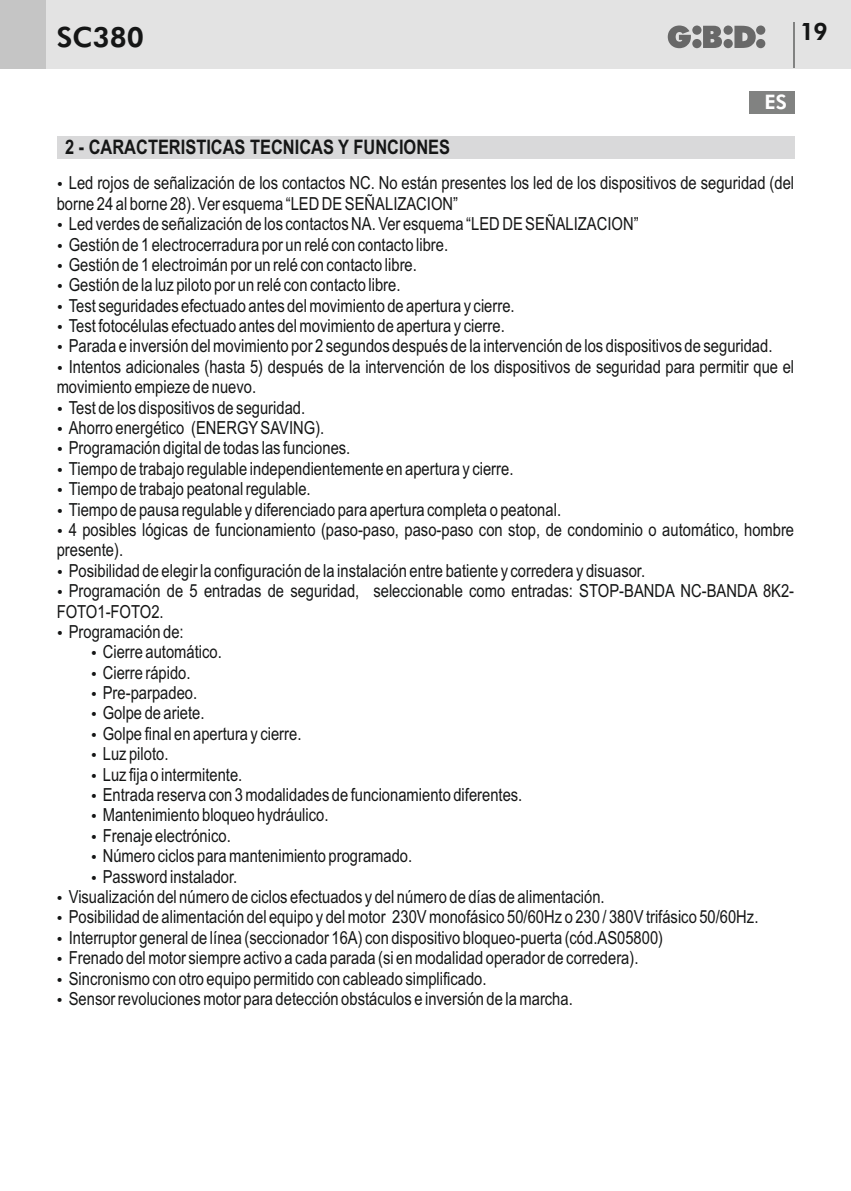
<style>
.page{position:relative;width:851px;height:1191px;background:#fff}
.page>*{position:absolute;margin:0;border:0;box-sizing:border-box;transform-origin:0 0}
.t1{font:800 28px "Futura BT";color:#151616}
.t2{font:800 24px "Futura BT";color:#151616}
.t3{font:700 20px "Arial Narrow";color:#151616}
.t4{font:800 20px "Futura BT";color:#fff}
.t5{font:18px "Arial Narrow";color:#151616}
</style>
<div class="page">
<div style="left:0;top:0;width:850px;height:68px;background:#e3e3e3"></div>
<div style="left:0;top:0;width:45px;height:68px;background:#c5c5c5"></div>
<svg style="left:667px;top:26px;width:98px;height:22px"></svg>
<hr style="left:793px;top:23px;width:2px;height:45px;background:#818281">
<div style="left:748px;top:91px;width:46px;height:22px;background:#818281"></div>
<div style="left:57px;top:136px;width:737px;height:23px;background:#d9d9da"></div>
<h1 class="t1" style="left:57px;top:26px;width:89px">SC380</h1>
<h2 class="t2" style="left:799px;top:22px;width:29px">19</h2>
<p class="t4" style="left:764px;top:94px;width:24px">ES</p>
<p class="t3" style="left:65px;top:140px;width:386px">2 - CARACTERISTICAS TECNICAS Y FUNCIONES</p>
<p class="t5" style="left:69px;top:176px;width:726px">Led rojos de señalización de los contactos NC. No están presentes los led de los dispositivos de seguridad (del</p>
<p class="t5" style="left:57px;top:197px;width:403px">borne 24 al borne 28). Ver esquema “LED DE SEÑALIZACION”</p>
<p class="t5" style="left:69px;top:217px;width:571px">Led verdes de señalización de los contactos NA. Ver esquema “LED DE SEÑALIZACION”</p>
<p class="t5" style="left:69px;top:237px;width:381px">Gestión de 1 electrocerradura por un relé con contacto libre.</p>
<p class="t5" style="left:69px;top:258px;width:349px">Gestión de 1 electroimán por un relé con contacto libre.</p>
<p class="t5" style="left:69px;top:278px;width:333px">Gestión de la luz piloto por un relé con contacto libre.</p>
<p class="t5" style="left:69px;top:298px;width:447px">Test seguridades efectuado antes del movimiento de apertura y cierre.</p>
<p class="t5" style="left:69px;top:319px;width:437px">Test fotocélulas efectuado antes del movimiento de apertura y cierre.</p>
<p class="t5" style="left:69px;top:339px;width:705px">Parada e inversión del movimiento por 2 segundos después de la intervención de los dispositivos de seguridad.</p>
<p class="t5" style="left:69px;top:360px;width:726px">Intentos adicionales (hasta 5) después de la intervención de los dispositivos de seguridad para permitir que el</p>
<p class="t5" style="left:57px;top:380px;width:201px">movimiento empieze de nuevo.</p>
<p class="t5" style="left:69px;top:400px;width:238px">Test de los dispositivos de seguridad.</p>
<p class="t5" style="left:69px;top:421px;width:257px">Ahorro energético (ENERGYSAVING).</p>
<p class="t5" style="left:69px;top:441px;width:283px">Programación digital de todas las funciones.</p>
<p class="t5" style="left:69px;top:462px;width:446px">Tiempo de trabajo regulable independientemente en apertura y cierre.</p>
<p class="t5" style="left:69px;top:482px;width:243px">Tiempo de trabajo peatonal regulable.</p>
<p class="t5" style="left:69px;top:502px;width:494px">Tiempo de pausa regulable y diferenciado para apertura completa o peatonal.</p>
<p class="t5" style="left:69px;top:523px;width:726px">4 posibles lógicas de funcionamiento (paso-paso, paso-paso con stop, de condominio o automático, hombre</p>
<p class="t5" style="left:57px;top:543px;width:68px">presente).</p>
<p class="t5" style="left:69px;top:563px;width:578px">Posibilidad de elegir la configuración de la instalación entre batiente y corredera y disuasor.</p>
<p class="t5" style="left:69px;top:584px;width:726px">Programación de 5 entradas de seguridad, seleccionable como entradas: STOP-BANDA NC-BANDA 8K2-</p>
<p class="t5" style="left:57px;top:604px;width:108px">FOTO1-FOTO2.</p>
<p class="t5" style="left:69px;top:625px;width:116px">Programación de:</p>
<p class="t5" style="left:103px;top:645px;width:120px">Cierre automático.</p>
<p class="t5" style="left:103px;top:665px;width:89px">Cierre rápido.</p>
<p class="t5" style="left:103px;top:686px;width:96px">Pre-parpadeo.</p>
<p class="t5" style="left:103px;top:706px;width:103px">Golpe de ariete.</p>
<p class="t5" style="left:103px;top:727px;width:200px">Golpe final en apertura y cierre.</p>
<p class="t5" style="left:103px;top:747px;width:67px">Luz piloto.</p>
<p class="t5" style="left:103px;top:767px;width:141px">Luz fija o intermitente.</p>
<p class="t5" style="left:103px;top:788px;width:421px">Entrada reserva con 3 modalidades de funcionamiento diferentes.</p>
<p class="t5" style="left:103px;top:808px;width:227px">Mantenimiento bloqueo hydráulico.</p>
<p class="t5" style="left:103px;top:828px;width:129px">Frenaje electrónico.</p>
<p class="t5" style="left:103px;top:849px;width:311px">Número ciclos para mantenimiento programado.</p>
<p class="t5" style="left:103px;top:869px;width:136px">Password instalador.</p>
<p class="t5" style="left:69px;top:890px;width:537px">Visualización del número de ciclos efectuados y del número de días de alimentación.</p>
<p class="t5" style="left:69px;top:910px;width:691px">Posibilidad de alimentación del equipo y del motor 230V monofásico 50/60Hz o 230 / 380V trifásico 50/60Hz.</p>
<p class="t5" style="left:69px;top:930px;width:596px">Interruptor general de línea (seccionador 16A) con dispositivo bloqueo-puerta (cód.AS05800)</p>
<p class="t5" style="left:69px;top:951px;width:571px">Frenado del motor siempre activo a cada parada (si en modalidad operador de corredera).</p>
<p class="t5" style="left:69px;top:971px;width:419px">Sincronismo con otro equipo permitido con cableado simplificado.</p>
<p class="t5" style="left:69px;top:991px;width:505px">Sensor revoluciones motor para detección obstáculos e inversión de la marcha.</p>
</div>
